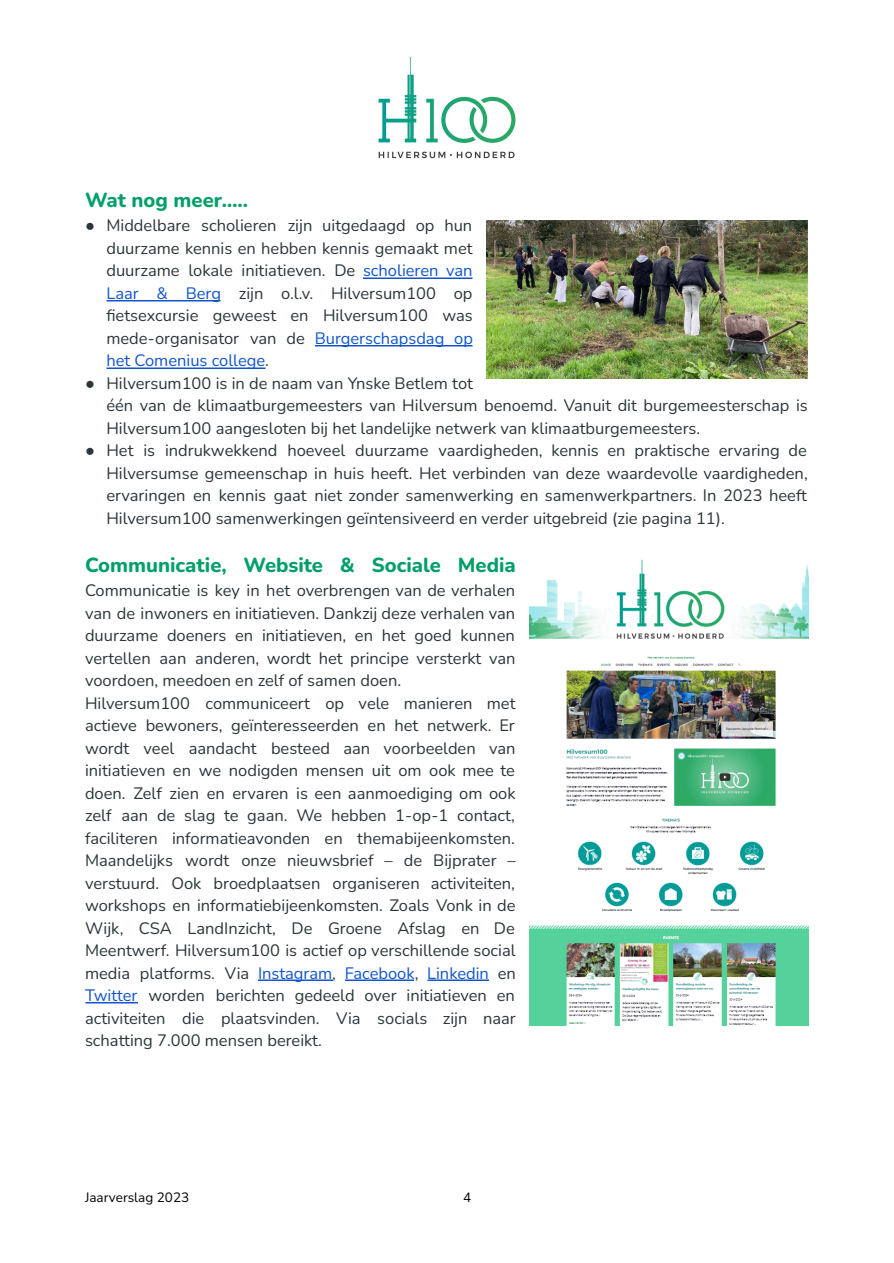
<style>
.page{position:relative;width:894px;height:1263px;background:#fff}
.page>*{position:absolute;margin:0;border:0;box-sizing:border-box;transform-origin:0 0}
.t1{font:800 20.25px "Nunito";color:#009f68}
.t2{font:16.5px/22.5px "Nunito";color:#2c363a;text-align:justify}
.t3{font:13.5px "Nunito";color:#000}
.s1{font-family:"Arial"}
.s2{color:#15c}
</style>
<div class="page">
<hr style="left:363px;top:277px;width:110px;height:2px;background:#15c">
<hr style="left:107px;top:300px;width:114px;height:2px;background:#15c">
<hr style="left:315px;top:345px;width:158px;height:2px;background:#15c">
<hr style="left:107px;top:367px;width:159px;height:2px;background:#15c">
<hr style="left:258px;top:980px;width:75px;height:1px;background:#15c">
<hr style="left:345px;top:980px;width:69px;height:1px;background:#15c">
<hr style="left:428px;top:980px;width:61px;height:1px;background:#15c">
<hr style="left:86px;top:1002px;width:52px;height:2px;background:#15c">
<img style="left:378px;top:56px;width:138px;height:103px">
<img style="left:487px;top:221px;width:321px;height:157px">
<img style="left:529px;top:559px;width:279px;height:467px">
<p class="t1" style="left:85px;top:187px;width:165px">Wat nog meer…..</p>
<p class="t2" style="left:106px;top:214px;width:368px;text-indent:-21px"><span class="s1">●</span> Middelbare scholieren zijn uitgedaagd op hun duurzame kennis en hebben kennis gemaakt met duurzame lokale initiatieven. De <span class="s2">scholieren van Laar &amp; Berg</span> zijn o.l.v. Hilversum100 op fietsexcursie geweest en Hilversum100 was mede-organisator van de <span class="s2">Burgerschapsdag op het Comenius college</span>.</p>
<p class="t2" style="left:106px;top:372px;width:703px;text-align:left;text-indent:-21px"><span class="s1">●</span> Hilversum100 is in de naam van Ynske Betlem tot<br>één van de klimaatburgemeesters van Hilversum benoemd. Vanuit dit burgemeesterschap is<br>Hilversum100 aangesloten bij het landelijke netwerk van klimaatburgemeesters.</p>
<p class="t2" style="left:106px;top:439px;width:703px;text-indent:-21px"><span class="s1">●</span> Het is indrukwekkend hoeveel duurzame vaardigheden, kennis en praktische ervaring de Hilversumse gemeenschap in huis heeft. Het verbinden van deze waardevolle vaardigheden, ervaringen en kennis gaat niet zonder samenwerking en samenwerkpartners. In 2023 heeft Hilversum100 samenwerkingen geïntensiveerd en verder uitgebreid (zie pagina 11).</p>
<p class="t1" style="left:85px;top:552px;width:432px">Communicatie, Website &amp; Sociale Media</p>
<p class="t2" style="left:85px;top:580px;width:432px;text-align:left">Communicatie is key in het overbrengen van de verhalen van de inwoners en initiatieven. Dankzij deze verhalen van duurzame doeners en initiatieven, en het goed kunnen vertellen aan anderen, wordt het principe versterkt van voordoen, meedoen en zelf of samen doen.<br>Hilversum100 communiceert op vele manieren met actieve bewoners, geïnteresseerden en het netwerk. Er wordt veel aandacht besteed aan voorbeelden van initiatieven en we nodigden mensen uit om ook mee te doen. Zelf zien en ervaren is een aanmoediging om ook zelf aan de slag te gaan. We hebben 1-op-1 contact, faciliteren informatieavonden en themabijeenkomsten.<br>Maandelijks wordt onze nieuwsbrief – de Bijprater – verstuurd. Ook broedplaatsen organiseren activiteiten, workshops en informatiebijeenkomsten. Zoals Vonk in de Wijk, CSA LandInzicht, De Groene Afslag en De Meentwerf. Hilversum100 is actief op verschillende social media platforms. Via <span class="s2">Instagram</span>, <span class="s2">Facebook</span>, <span class="s2">Linkedin</span> en <span class="s2">Twitter</span> worden berichten gedeeld over initiatieven en activiteiten die plaatsvinden. Via socials zijn naar schatting 7.000 mensen bereikt.</p>
<p class="t3" style="left:85px;top:1188px;width:106px">Jaarverslag 2023</p>
<p class="t3" style="left:463px;top:1188px;width:10px">4</p>
</div>
